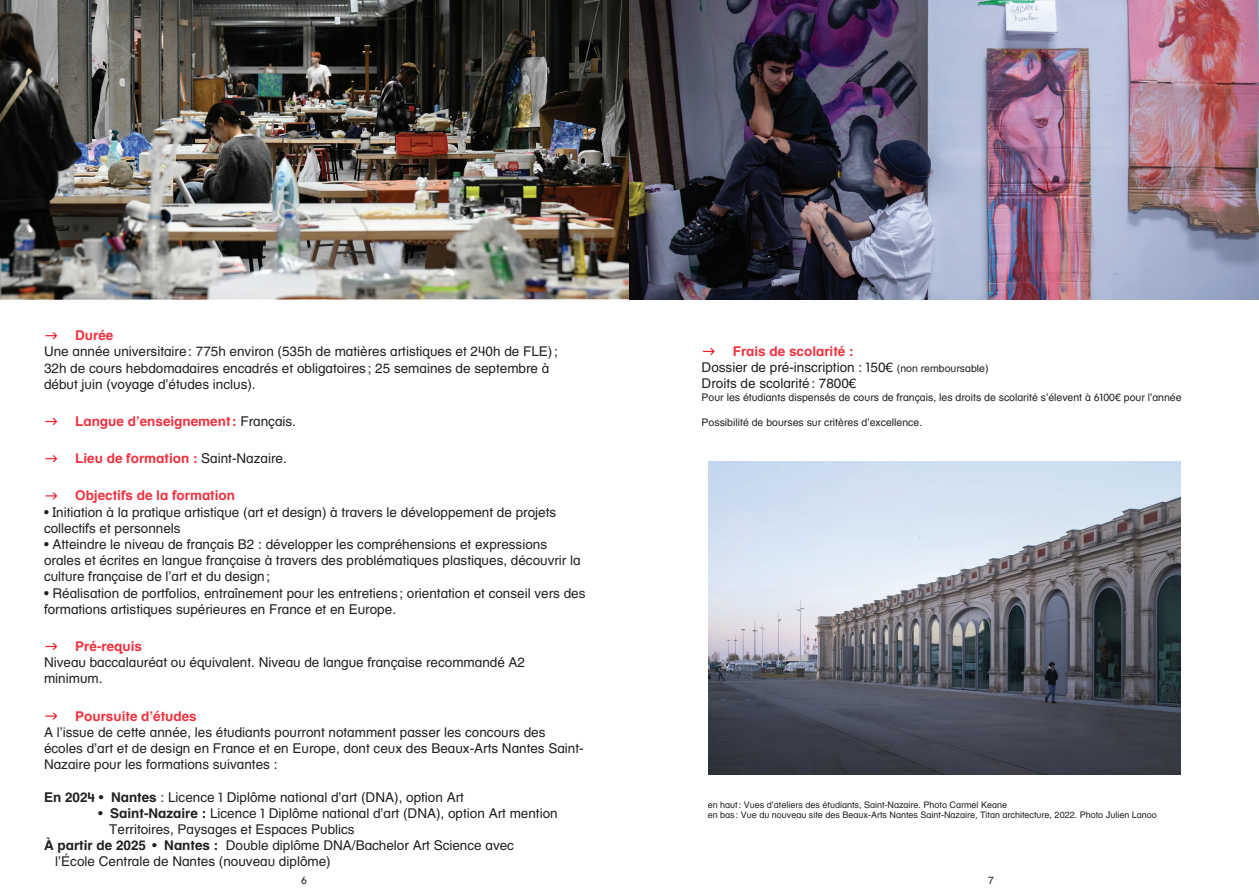
<style>
.page{position:relative;width:1259px;height:893px;background:#fff}
.page>*{position:absolute;margin:0;border:0;box-sizing:border-box;transform-origin:0 0}
.t1{font:13.5px/16.2px "Helvetica Ba N";color:#231f20}
.t2{font:700 13.5px "Helvetica Ba N";color:#ee3340}
.t3{font:10.5px "Helvetica Ba N";color:#231f20}
.t4{font:9px/10.8px "Helvetica Ba N";color:#231f20}
.s1{font-weight:400;color:#231f20}
.s2{font-weight:700}
.s3{font-weight:700;color:#ee3340}
.s4{font-size:10.5px}
</style>
<div class="page">
<img style="left:0;top:0;width:1259px;height:300px">
<img style="left:708px;top:461px;width:472px;height:314px">
<p class="t2" style="left:75px;top:327px;width:40px">Durée</p>
<p class="t1" style="left:44px;top:343px;width:515px">Une année universitaire: 775h environ (535h de matières artistiques et 240h de FLE);<br>32h de cours hebdomadaires encadrés et obligatoires ; 25 semaines de septembre à début juin (voyage d’études inclus).</p>
<p class="t2" style="left:75px;top:413px;width:222px">Langue d’enseignement: <span class="s1">Français.</span></p>
<p class="t2" style="left:75px;top:450px;width:213px">Lieu de formation : <span class="s1">Saint-Nazaire.</span></p>
<p class="t2" style="left:75px;top:487px;width:161px">Objectifs de la formation</p>
<p class="t1" style="left:44px;top:504px;width:514px">• Initiation à la pratique artistique (art et design) à travers le développement de projets collectifs et personnels</p>
<p class="t1" style="left:44px;top:536px;width:538px">• Atteindre le niveau de français B2 : développer les compréhensions et expressions orales et écrites en langue française à travers des problématiques plastiques, découvrir la culture française de l’art et du design;</p>
<p class="t1" style="left:44px;top:585px;width:543px">• Réalisation de portfolios, entraînement pour les entretiens; orientation et conseil vers des formations artistiques supérieures en France et en Europe.</p>
<p class="t2" style="left:75px;top:638px;width:68px">Pré-requis</p>
<p class="t1" style="left:44px;top:654px;width:482px">Niveau baccalauréat ou équivalent. Niveau de langue française recommandé A2 minimum.</p>
<p class="t2" style="left:75px;top:707px;width:123px">Poursuite d’études</p>
<p class="t1" style="left:44px;top:724px;width:541px">A l’issue de cette année, les étudiants pourront notamment passer les concours des écoles d’art et de design en France et en Europe, dont ceux des Beaux-Arts Nantes Saint-<br>Nazaire pour les formations suivantes :</p>
<p class="t1" style="left:44px;top:789px;width:421px"><span class="s2">En 2024</span> • <span class="s2">Nantes</span> : Licence 1 Diplôme national d’art (DNA), option Art</p>
<p class="t1" style="left:98px;top:805px;width:461px">• <span class="s2">Saint-Nazaire :</span> Licence 1 Diplôme national d’art (DNA), option Art mention</p>
<p class="t1" style="left:109px;top:821px;width:247px">Territoires, Paysages et Espaces Publics</p>
<p class="t1" style="left:44px;top:837px;width:471px"><span class="s2">À partir de 2025</span> • <span class="s2">Nantes :</span> Double diplôme DNA/Bachelor Art Science avec</p>
<p class="t1" style="left:55px;top:853px;width:277px">l’École Centrale de Nantes (nouveau diplôme)</p>
<p class="t1" style="left:701px;top:343px;width:288px;text-indent:31px"><span class="s3">Frais de scolarité :<br></span>Dossier de pré-inscription : 150€ <span class="s4">(non remboursable)<br></span>Droits de scolarité: 7800€</p>
<p class="t3" style="left:701px;top:391px;width:481px">Pour les étudiants dispensés de cours de français, les droits de scolarité s’élevent à 6100€ pour l’année</p>
<p class="t3" style="left:701px;top:416px;width:222px">Possibilité de bourses sur critères d’excellence.</p>
<p class="t4" style="left:708px;top:799px;width:451px">en haut: Vues d’ateliers des étudiants, Saint-Nazaire. Photo Carmel Keane<br>en bas: Vue du nouveau site des Beaux-Arts Nantes Saint-Nazaire, Titan architecture, 2022. Photo Julien Lanoo</p>
<p class="t3" style="left:301px;top:874px;width:7px">6</p>
<p class="t3" style="left:988px;top:874px;width:7px">7</p>
</div>
